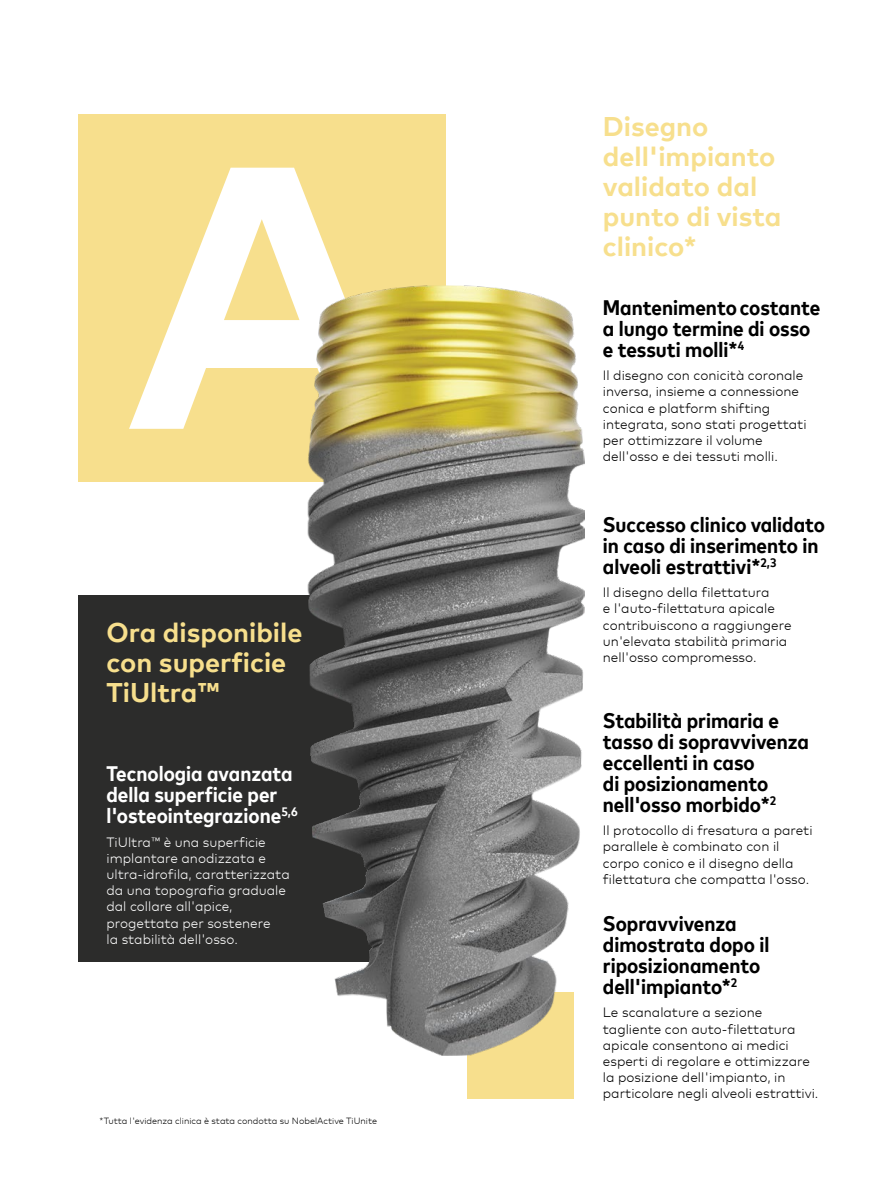
<style>
.page{position:relative;width:893px;height:1191px;background:#fff}
.page>*{position:absolute;margin:0;border:0;box-sizing:border-box;transform-origin:0 0}
.t1{font:700 27px/30px "Mark Pro";color:#f7df8d}
.t2{font:700 condensed 21px/21px "Mark Pro";color:#000}
.t3{font:700 condensed 21px/21px "Mark Pro";color:#fff}
.t4{font:300 13.5px/16.2px "Mark Pro";color:#000}
.t5{font:300 13.5px/16.2px "Mark Pro";color:#fff}
.t6{font:300 9px "Mark Pro";color:#000}
</style>
<div class="page">
<div style="left:79px;top:595px;width:318px;height:366px;background:#2c2c2b"></div>
<div style="left:468px;top:992px;width:106px;height:106px;background:#f7df8d"></div>
<div style="left:79px;top:114px;width:367px;height:368px;background:#f7df8d"></div>
<svg style="left:129px;top:168px;width:211px;height:261px"></svg>
<img style="left:307px;top:285px;width:278px;height:770px">
<h1 class="t1" style="left:106px;top:615px;width:197px">Ora disponibile con superficie<br>TiUltra™</h1>
<h2 class="t3" style="left:106px;top:761px;width:193px">Tecnologia avanzata della superficie per l'osteointegrazione<sup>5,6</sup></h2>
<p class="t5" style="left:106px;top:832px;width:185px">TiUltra™ è una superficie implantare anodizzata e ultra-idrofila, caratterizzata da una topografia graduale dal collare all'apice, progettata per sostenere<br>la stabilità dell'osso.</p>
<p class="t6" style="left:100px;top:1113px;width:279px">*Tutta l'evidenza clinica è stata condotta su NobelActive TiUnite</p>
<h1 class="t1" style="left:603px;top:109px;width:180px">Disegno dell'impianto validato dal punto di vista clinico*</h1>
<h2 class="t2" style="left:603px;top:295px;width:219px">Mantenimento costante a lungo termine di osso e tessuti molli*<sup>4</sup></h2>
<p class="t4" style="left:603px;top:366px;width:205px">Il disegno con conicità coronale inversa, insieme a connessione conica e platform shifting integrata, sono stati progettati per ottimizzare il volume dell'osso e dei tessuti molli.</p>
<h2 class="t2" style="left:603px;top:512px;width:224px">Successo clinico validato in caso di inserimento in alveoli estrattivi*<sup>2,3</sup></h2>
<p class="t4" style="left:603px;top:583px;width:190px">Il disegno della filettatura<br>e l'auto-filettatura apicale contribuiscono a raggiungere un'elevata stabilità primaria nell'osso compromesso.</p>
<h2 class="t2" style="left:603px;top:708px;width:208px">Stabilità primaria e tasso di sopravvivenza eccellenti in caso<br>di posizionamento nell'osso morbido*<sup>2</sup></h2>
<p class="t4" style="left:603px;top:821px;width:211px">Il protocollo di fresatura a pareti parallele è combinato con il corpo conico e il disegno della filettatura che compatta l'osso.</p>
<h2 class="t2" style="left:603px;top:911px;width:168px">Sopravvivenza dimostrata dopo il riposizionamento dell'impianto*<sup>2</sup></h2>
<p class="t4" style="left:603px;top:1003px;width:217px">Le scanalature a sezione tagliente con auto-filettatura apicale consentono ai medici esperti di regolare e ottimizzare la posizione dell'impianto, in particolare negli alveoli estrattivi.</p>
</div>
